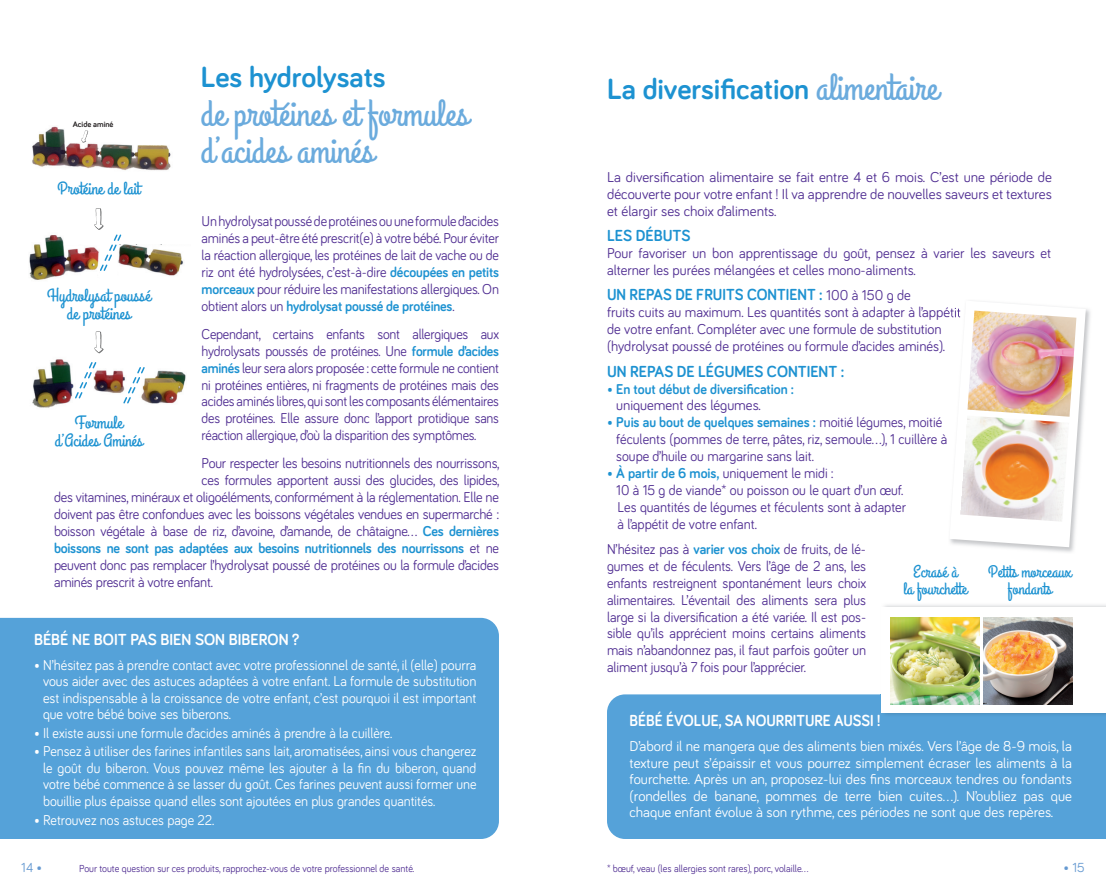
<style>
.page{position:relative;width:1106px;height:893px;background:#fff}
.page>*{position:absolute;margin:0;border:0;box-sizing:border-box;transform-origin:0 0}
.t1{font:37.5px/37.5px "Grand Hotel";color:#6babdd}
.t2{font:700 30px "Bariol";color:#1d92d1}
.t3{font:18px/18px "Grand Hotel";color:#1d92d1;text-align:center}
.t4{font:17.1px/17.1px "Grand Hotel";color:#1d92d1;text-align:center}
.t5{font:700 16.5px "Bariol";color:#1d92d1;scale:.93 1}
.t6{font:700 16.5px "Bariol";color:#fff;scale:.92 1}
.t7{font:700 16.5px "Bariol";color:#fff;scale:.96 1}
.t8{font:700 16.5px "Bariol";color:#1d92d1;scale:.95 1}
.t9{font:700 16.5px "Bariol";color:#1d92d1;scale:.96 1}
.t10{font:14.7px/17px "Bariol";letter-spacing:-.005em;color:#502e92;scale:.95 1}
.t11{font:14.7px/17px "Bariol";letter-spacing:-.005em;color:#502e92}
.t12{font:14.7px/16.5px "Bariol";color:#fff;text-align:justify;scale:.94 1}
.t13{font:14.7px/17px "Bariol";letter-spacing:-.005em;color:#502e92;text-align:justify;scale:.93 1}
.t14{font:14.7px/16.5px "Bariol";color:#fff;text-align:justify}
.t15{font:14.7px/17px "Bariol";letter-spacing:-.005em;color:#502e92;text-align:justify;scale:.94 1}
.t16{font:14.7px/16.5px "Bariol";color:#fff;text-align:justify;scale:.95 1}
.t17{font:700 14.7px/17px "Bariol";letter-spacing:-.015em;color:#1d92d1;scale:.95 1}
.t18{font:13.5px "Bariol";color:#6599d1}
.t19{font:13.5px "Bariol";color:#fff}
.t20{font:10.5px "Bariol";color:#502e92;scale:.95 1}
.t21{font:700 8.25px "Bariol";color:#231f20}
.s1{font-family:"Grand Hotel";font-weight:400;font-size:37.5px;color:#6babdd}
.s2{font-weight:400;font-size:14.7px;color:#502e92}
.s3{font-weight:400}
.s4{font-weight:400;color:#502e92}
.s5{color:#1d92d1}
.s6{font-weight:700;color:#1d92d1}
.s7{font-weight:700}
</style>
<div class="page">
<div style="left:607px;top:694px;width:499px;height:145px;background:#55a2d9"></div>
<div style="left:0;top:618px;width:499px;height:221px;background:#55a2d9"></div>
<img style="left:881px;top:605px;width:225px;height:112px">
<div style="left:881px;top:607px;width:225px;height:106px;background:#fff"></div>
<img style="left:983px;top:618px;width:89px;height:86px">
<img style="left:890px;top:618px;width:89px;height:86px">
<img style="left:997px;top:309px;width:93px;height:243px">
<svg style="left:948px;top:308px;width:137px;height:239px"></svg>
<img style="left:960px;top:416px;width:109px;height:106px">
<img style="left:967px;top:311px;width:109px;height:106px">
<img style="left:32px;top:126px;width:139px;height:45px">
<div style="left:101px;top:130px;width:83px;height:11px;background:#fff"></div>
<img style="left:32px;top:359px;width:42px;height:49px">
<img style="left:29px;top:235px;width:51px;height:45px">
<svg style="left:94px;top:331px;width:10px;height:22px"></svg>
<svg style="left:66px;top:130px;width:39px;height:13px"></svg>
<svg style="left:64px;top:208px;width:58px;height:64px"></svg>
<img style="left:118px;top:245px;width:66px;height:31px">
<img style="left:98px;top:370px;width:24px;height:23px">
<img style="left:146px;top:370px;width:40px;height:34px">
<svg style="left:75px;top:362px;width:23px;height:37px"></svg>
<svg style="left:122px;top:367px;width:24px;height:37px"></svg>
<p class="t21" style="left:73px;top:119px;width:42px">Acide aminé</p>
<h2 class="t2" style="left:201px;top:57px;width:186px">Les hydrolysats</h2>
<h1 class="t1" style="left:201px;top:96px;width:270px">de protéines et formules d’acides aminés</h1>
<h2 class="t2" style="left:607px;top:69px;width:333px">La diversification <span class="s1">alimentaire</span></h2>
<p class="t11" style="left:607px;top:168px;width:446px;text-align:justify">La diversification alimentaire se fait entre 4 et 6 mois. C’est une période de découverte pour votre enfant ! Il va apprendre de nouvelles saveurs et textures et élargir ses choix d’aliments.</p>
<p class="t9" style="left:607px;top:224px;width:89px">LES DÉBUTS</p>
<p class="t11" style="left:607px;top:244px;width:446px">Pour favoriser un bon apprentissage du goût, pensez à varier les saveurs et alterner les purées mélangées et celles mono-aliments.</p>
<p class="t5" style="left:607px;top:283px;width:328px">UN REPAS DE FRUITS CONTIENT : <span class="s2">100 à 150 g de</span></p>
<p class="t11" style="left:607px;top:303px;width:355px">fruits cuits au maximum. Les quantités sont à adapter à l’appétit de votre enfant. Compléter avec une formule de substitution (hydrolysat poussé de protéines ou formule d’acides aminés).</p>
<p class="t8" style="left:607px;top:360px;width:251px">UN REPAS DE LÉGUMES CONTIENT :</p>
<p class="t17" style="left:616px;top:380px;width:189px;text-indent:-9px"><span class="s3">•</span> En tout début de diversification : <span class="s4">uniquement des légumes.</span></p>
<p class="t10" style="left:616px;top:413px;width:350px;text-indent:-9px"><span class="s5">•</span> <span class="s6">Puis au bout de quelques semaines :</span> moitié légumes, moitié féculents (pommes de terre, pâtes, riz, semoule…), 1 cuillère à soupe d’huile ou margarine sans lait.</p>
<p class="t10" style="left:616px;top:464px;width:307px;text-indent:-9px"><span class="s5">•</span> <span class="s6">À partir de 6 mois,</span> uniquement le midi :<br>10 à 15 g de viande* ou poisson ou le quart d’un œuf.<br>Les quantités de légumes et féculents sont à adapter à l’appétit de votre enfant.</p>
<p class="t10" style="left:607px;top:540px;width:274px;text-align:justify">N’hésitez pas à <span class="s6">varier vos choix</span> de fruits, de lé&shy;gumes et de féculents. Vers l’âge de 2 ans, les enfants restreignent spontanément leurs choix alimentaires. L’éventail des aliments sera plus large si la diversification a été variée. Il est pos&shy;sible qu’ils apprécient moins certains aliments mais n’abandonnez pas, il faut parfois goûter un aliment jusqu’à 7 fois pour l’apprécier.</p>
<p class="t6" style="left:629px;top:709px;width:274px">BÉBÉ ÉVOLUE, SA NOURRITURE AUSSI !</p>
<p class="t14" style="left:629px;top:737px;width:444px">D’abord il ne mangera que des aliments bien mixés. Vers l’âge de 8-9 mois, la texture peut s’épaissir et vous pourrez simplement écraser les aliments à la fourchette. Après un an, proposez-lui des fins morceaux tendres ou fondants (rondelles de banane, pommes de terre bien cuites…). N’oubliez pas que chaque enfant évolue à son rythme, ces périodes ne sont que des repères.</p>
<p class="t3" style="left:58px;top:180px;width:84px">Protéine de lait</p>
<p class="t15" style="left:202px;top:212px;width:318px">Un hydrolysat poussé de protéines ou une formule d’acides aminés a peut-être été prescrit(e) à votre bébé. Pour éviter la réaction allergique, les protéines de lait de vache ou de riz ont été hydrolysées, c’est-à-dire <span class="s6">découpées en petits morceaux</span> pour réduire les manifestations allergiques. On obtient alors un <span class="s6">hydrolysat poussé de protéines</span>.</p>
<p class="t13" style="left:202px;top:325px;width:321px">Cependant, certains enfants sont allergiques aux hydrolysats poussés de protéines. Une <span class="s6">formule d’acides aminés</span> leur sera alors proposée : cette formule ne contient ni protéines entières, ni fragments de protéines mais des acides aminés libres, qui sont les composants élémentaires des protéines. Elle assure donc l’apport protidique sans réaction allergique, d’où la disparition des symptômes.</p>
<p class="t10" style="left:202px;top:454px;width:315px">Pour respecter les besoins nutritionnels des nourrissons,</p>
<p class="t10" style="left:202px;top:471px;width:315px">ces formules apportent aussi des glucides, des lipides,</p>
<p class="t10" style="left:54px;top:488px;width:470px">des vitamines, minéraux et oligoéléments, conformément à la réglementation. Elle ne</p>
<p class="t10" style="left:54px;top:505px;width:470px">doivent pas être confondues avec les boissons végétales vendues en supermarché :</p>
<p class="t10" style="left:54px;top:522px;width:470px">boisson végétale à base de riz, d’avoine, d’amande, de châtaigne… <span class="s6">Ces dernières</span></p>
<p class="t17" style="left:54px;top:539px;width:470px">boissons ne sont pas adaptées aux besoins nutritionnels des nourrissons <span class="s4">et ne</span></p>
<p class="t10" style="left:54px;top:556px;width:470px">peuvent donc pas remplacer l’hydrolysat poussé de protéines ou la formule d’acides</p>
<p class="t10" style="left:54px;top:572px;width:169px">aminés prescrit à votre enfant.</p>
<p class="t3" style="left:47px;top:287px;width:105px">Hydrolysat poussé de protéines</p>
<p class="t3" style="left:55px;top:414px;width:90px">Formule d’Acides Aminés</p>
<p class="t4" style="left:903px;top:564px;width:65px">Ecrasé à<br>la fourchette</p>
<p class="t4" style="left:988px;top:564px;width:85px">Petits morceaux fondants</p>
<p class="t7" style="left:34px;top:628px;width:278px">BÉBÉ NE BOIT PAS BIEN SON BIBERON ?</p>
<p class="t16" style="left:43px;top:656px;width:458px;text-indent:-9px"><span class="s7">•</span> N’hésitez pas à prendre contact avec votre professionnel de santé, il (elle) pourra vous aider avec des astuces adaptées à votre enfant. La formule de substitution est indispensable à la croissance de votre enfant, c’est pourquoi il est important que votre bébé boive ses biberons.</p>
<p class="t12" style="left:34px;top:724px;width:383px">• Il existe aussi une formule d’acides aminés à prendre à la cuillère.</p>
<p class="t12" style="left:43px;top:743px;width:462px;text-indent:-9px">• Pensez à utiliser des farines infantiles sans lait, aromatisées, ainsi vous changerez le goût du biberon. Vous pouvez même les ajouter à la fin du biberon, quand votre bébé commence à se lasser du goût. Ces farines peuvent aussi former une bouillie plus épaisse quand elles sont ajoutées en plus grandes quantités.</p>
<p class="t12" style="left:34px;top:811px;width:193px">• Retrouvez nos astuces page 22.</p>
<p class="t18" style="left:21px;top:858px;width:22px">14 •</p>
<p class="t20" style="left:79px;top:861px;width:354px">Pour toute question sur ces produits, rapprochez-vous de votre professionnel de santé.</p>
<p class="t20" style="left:607px;top:861px;width:213px">* bœuf, veau (les allergies sont rares), porc, volaille…</p>
<p class="t19" style="left:37px;top:858px;width:7px">/</p>
<p class="t18" style="left:1063px;top:858px;width:23px">• 15</p>
</div>
